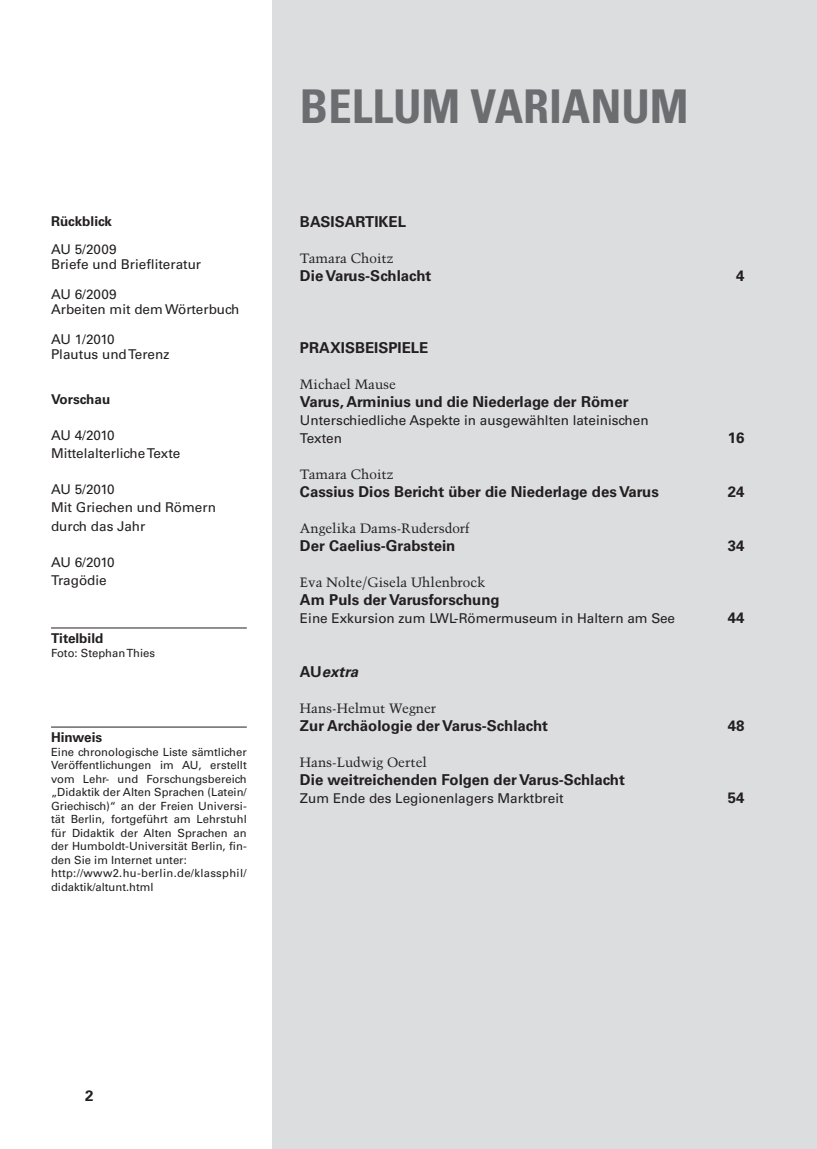
<style>
.page{position:relative;width:817px;height:1149px;background:#fff}
.page>*{position:absolute;margin:0;border:0;box-sizing:border-box;transform-origin:0 0}
.t1{font:700 condensed 46.5px "Univers LT Std";color:#6c6d70}
.t2{font:700 15px "Univers LT Std";color:#231f20}
.t3{font:italic 700 15px "Univers LT Std";color:#231f20}
.t4{font:13.5px/18px "Univers LT Std";color:#231f20}
.t5{font:13.5px "Trump Mediaeval LT Std";color:#231f20}
.t6{font:700 13.5px "Univers LT Std";color:#231f20}
.t7{font:11.25px/13.5px "Univers LT Std";color:#231f20}
.s1{font-style:normal}
</style>
<div class="page">
<hr style="left:816px;top:0;width:1px;height:1148px;background:#dcdddf">
<hr style="left:51px;top:627px;width:196px;height:1px;background:#231f20">
<hr style="left:51px;top:726px;width:196px;height:1px;background:#231f20">
<div style="left:272px;top:0;width:544px;height:1148px;background:#dcdddf"></div>
<p class="t6" style="left:51px;top:213px;width:62px">Rückblick</p>
<p class="t4" style="left:51px;top:242px;width:152px;line-height:15px">AU 5/2009<br>Briefe und Briefliteratur</p>
<p class="t4" style="left:51px;top:287px;width:190px;line-height:15px">AU 6/2009<br>Arbeiten mit dem Wörterbuch</p>
<p class="t4" style="left:51px;top:332px;width:120px;line-height:15px">AU 1/2010<br>Plautus und Terenz</p>
<p class="t6" style="left:51px;top:391px;width:61px">Vorschau</p>
<p class="t4" style="left:51px;top:426px;width:131px">AU 4/2010<br>Mittelalterliche Texte</p>
<p class="t4" style="left:51px;top:480px;width:166px">AU 5/2010<br>Mit Griechen und Römern durch das Jahr</p>
<p class="t4" style="left:51px;top:552px;width:65px">AU 6/2010<br>Tragödie</p>
<p class="t6" style="left:51px;top:630px;width:54px">Titelbild</p>
<p class="t7" style="left:51px;top:645px;width:106px">Foto: Stephan Thies</p>
<p class="t6" style="left:51px;top:729px;width:53px">Hinweis</p>
<p class="t7" style="left:51px;top:744px;width:197px">Eine chronologische Liste sämtlicher Veröffentlichungen im AU, erstellt vom Lehr- und Forschungsbereich „Didaktik der Alten Sprachen (Latein/ Griechisch)“ an der Freien Universi&shy;tät Berlin, fortgeführt am Lehrstuhl für Didaktik der Alten Sprachen an der Humboldt-Universität Berlin, fin&shy;den Sie im Internet unter: http://www2.hu-berlin.de/klassphil/ didaktik/altunt.html</p>
<h1 class="t1" style="left:300px;top:78px;width:390px">BELLUM VARIANUM</h1>
<h2 class="t2" style="left:300px;top:213px;width:108px">BASISARTIKEL</h2>
<p class="t5" style="left:300px;top:250px;width:95px">Tamara Choitz</p>
<h2 class="t2" style="left:300px;top:267px;width:133px">Die Varus-Schlacht</h2>
<h2 class="t2" style="left:736px;top:267px;width:10px">4</h2>
<h2 class="t2" style="left:300px;top:339px;width:130px">PRAXISBEISPIELE</h2>
<p class="t5" style="left:300px;top:376px;width:97px">Michael Mause</p>
<h2 class="t2" style="left:300px;top:393px;width:330px">Varus, Arminius und die Niederlage der Römer</h2>
<p class="t4" style="left:300px;top:411px;width:350px">Unterschiedliche Aspekte in ausgewählten lateinischen<br>Texten</p>
<h2 class="t2" style="left:727px;top:429px;width:18px">16</h2>
<p class="t5" style="left:300px;top:466px;width:95px">Tamara Choitz</p>
<h2 class="t2" style="left:300px;top:483px;width:360px">Cassius Dios Bericht über die Niederlage des Varus</h2>
<h2 class="t2" style="left:727px;top:483px;width:18px">24</h2>
<p class="t5" style="left:300px;top:520px;width:171px">Angelika Dams-Rudersdorf</p>
<h2 class="t2" style="left:300px;top:537px;width:157px">Der Caelius-Grabstein</h2>
<h2 class="t2" style="left:727px;top:537px;width:18px">34</h2>
<p class="t5" style="left:300px;top:574px;width:187px">Eva Nolte/Gisela Uhlenbrock</p>
<h2 class="t2" style="left:300px;top:591px;width:201px">Am Puls der Varusforschung</h2>
<p class="t4" style="left:300px;top:609px;width:376px">Eine Exkursion zum LWL-Römermuseum in Haltern am See</p>
<h2 class="t2" style="left:727px;top:609px;width:18px">44</h2>
<h2 class="t3" style="left:300px;top:663px;width:60px"><span class="s1">AU</span>extra</h2>
<p class="t5" style="left:300px;top:700px;width:137px">Hans-Helmut Wegner</p>
<h2 class="t2" style="left:300px;top:717px;width:249px">Zur Archäologie der Varus-Schlacht</h2>
<h2 class="t2" style="left:727px;top:717px;width:18px">48</h2>
<p class="t5" style="left:300px;top:754px;width:128px">Hans-Ludwig Oertel</p>
<h2 class="t2" style="left:300px;top:771px;width:326px">Die weitreichenden Folgen der Varus-Schlacht</h2>
<p class="t4" style="left:300px;top:789px;width:265px">Zum Ende des Legionenlagers Marktbreit</p>
<h2 class="t2" style="left:727px;top:789px;width:18px">54</h2>
<h2 class="t2" style="left:85px;top:1086px;width:10px">2</h2>
</div>
